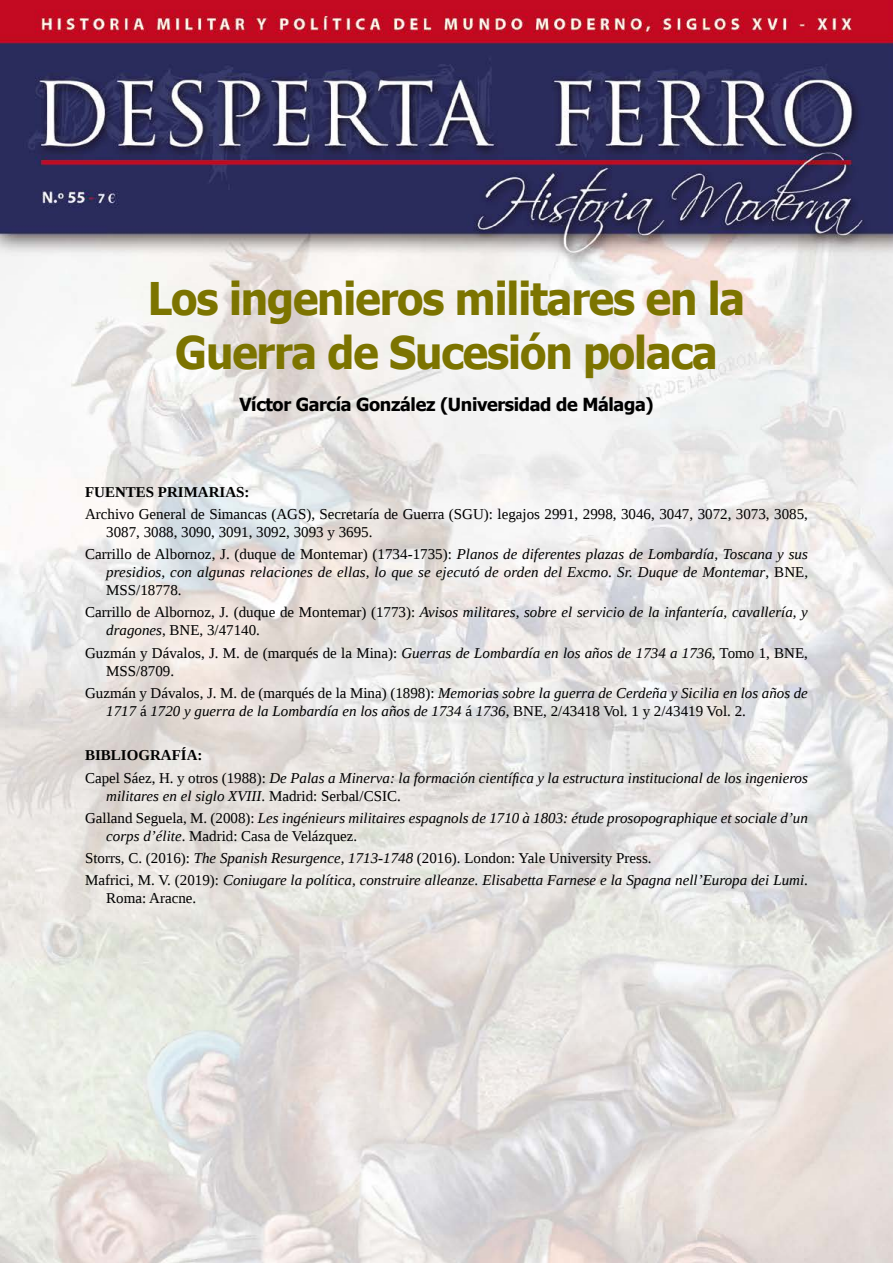
<style>
.page{position:relative;width:893px;height:1263px;background:#fff}
.page>*{position:absolute;margin:0;border:0;box-sizing:border-box;transform-origin:0 0}
.t1{font:700 45px/54px "Tahoma";letter-spacing:-.025em;color:#7c7400;text-align:center;scale:.95 1}
.t2{font:700 18px "Tahoma";letter-spacing:-.02em;color:#000}
.t3{font:italic 15px/18px "Liberation Serif";color:#000}
.t4{font:15px/18px "Liberation Serif";color:#000}
.t5{font:700 15px "Liberation Serif";color:#000}
.s1{font-style:normal}
.s2{font-style:italic}
.s3{font-weight:700;font-style:normal}
</style>
<div class="page">
<img style="left:0;top:0;width:893px;height:1263px">
<h1 class="t1" style="left:148px;top:274px;width:630px">Los ingenieros militares en la<br>Guerra de Sucesión polaca</h1>
<p class="t2" style="left:239px;top:391px;width:416px">Víctor García González (Universidad de Málaga)</p>
<p class="t5" style="left:85px;top:481px;width:166px">FUENTES PRIMARIAS:</p>
<p class="t4" style="left:106px;top:505px;width:703px;text-indent:-21px">Archivo General de Simancas (AGS), Secretaría de Guerra (SGU): legajos 2991, 2998, 3046, 3047, 3072, 3073, 3085,<br>3087, 3088, 3090, 3091, 3092, 3093 y 3695.</p>
<p class="t3" style="left:106px;top:545px;width:703px;text-align:justify;text-indent:-21px"><span class="s1">Carrillo de Albornoz, J. (duque de Montemar) (1734-1735):</span> Planos de diferentes plazas de Lombardía, Toscana y sus presidios, con algunas relaciones de ellas, lo que se ejecutó de orden del Excmo. Sr. Duque de Montemar<span class="s1">, BNE, MSS/18778.</span></p>
<p class="t3" style="left:106px;top:603px;width:703px;text-indent:-21px"><span class="s1">Carrillo de Albornoz, J. (duque de Montemar) (1773):</span> Avisos militares, sobre el servicio de la infantería, cavallería, y dragones<span class="s1">, BNE, 3/47140.</span></p>
<p class="t4" style="left:106px;top:643px;width:703px;text-indent:-21px">Guzmán y Dávalos, J. M. de (marqués de la Mina): <span class="s2">Guerras de Lombardía en los años de 1734 a 1736</span>, Tomo 1, BNE,<br>MSS/8709.</p>
<p class="t3" style="left:106px;top:684px;width:703px;text-indent:-21px"><span class="s1">Guzmán y Dávalos, J. M. de (marqués de la Mina) (1898):</span> Memorias sobre la guerra de Cerdeña y Sicilia en los años de<br>1717 <span class="s1">á</span> 1720 y guerra de la Lombardía en los años de 1734 <span class="s1">á</span> 1736<span class="s1">, BNE, 2/43418 Vol. 1 y 2/43419 Vol. 2.</span></p>
<p class="t3" style="left:85px;top:744px;width:724px;line-height:22.2px"><span class="s3">BIBLIOGRAFÍA:<br></span><span class="s1">Capel Sáez, H. y otros (1988):</span> De Palas a Minerva: la formación científica y la estructura institucional de los ingenieros</p>
<p class="t3" style="left:85px;top:784px;width:724px;line-height:22.2px;text-indent:21px">militares en el siglo XVIII<span class="s1">. Madrid: Serbal/CSIC.<br>Galland Seguela, M. (2008):</span> Les ingénieurs militaires espagnols de 1710 à 1803: étude prosopographique et sociale d’un</p>
<p class="t3" style="left:85px;top:825px;width:724px;line-height:22.2px;text-indent:21px">corps d’élite<span class="s1">. Madrid: Casa de Velázquez.<br>Storrs, C. (2016):</span> The Spanish Resurgence, 1713-1748 <span class="s1">(2016). London: Yale University Press.<br>Mafrici, M. V. (2019):</span> Coniugare la política, construire alleanze. Elisabetta Farnese e la Spagna nell’Europa dei Lumi<span class="s1">.</span></p>
<p class="t4" style="left:106px;top:889px;width:91px">Roma: Aracne.</p>
</div>
